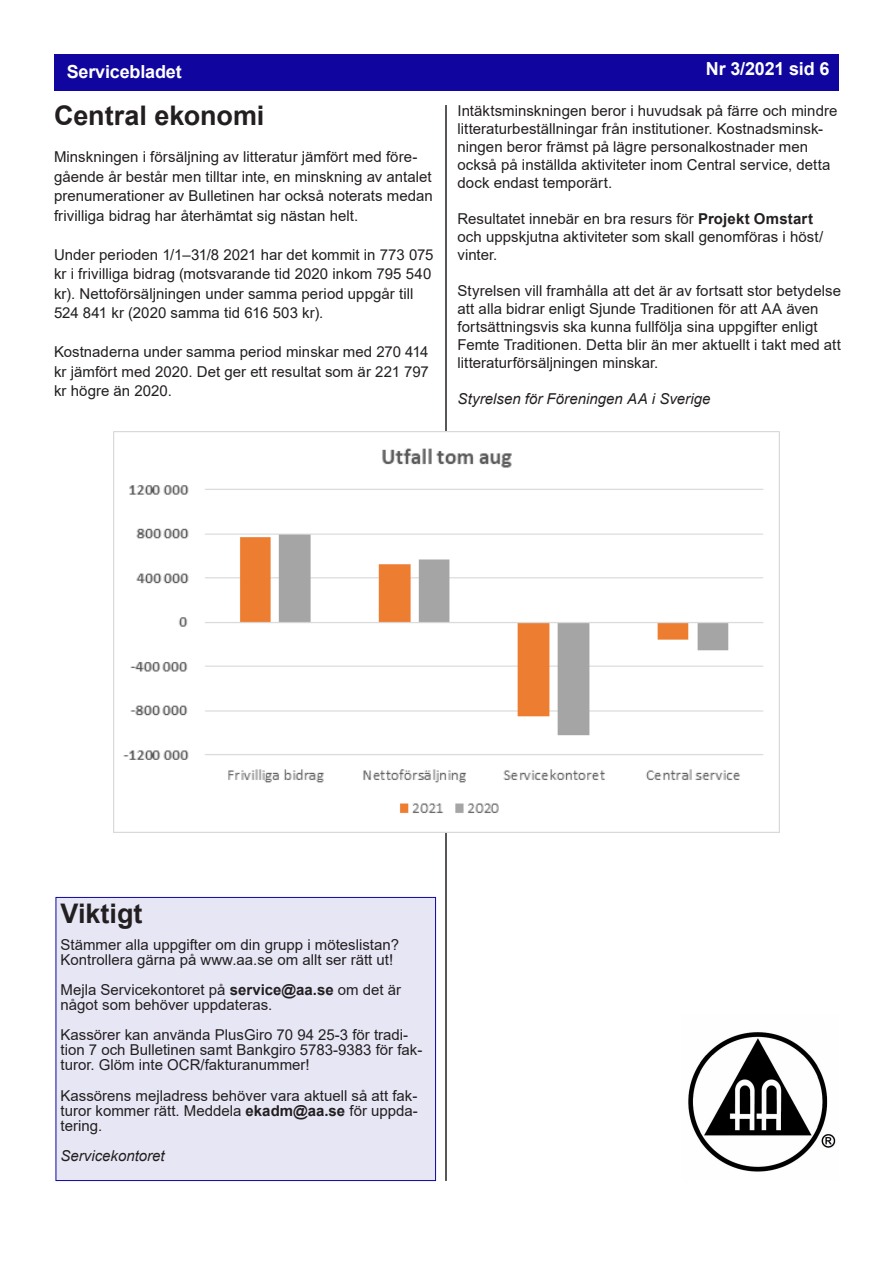
<style>
.page{position:relative;width:893px;height:1263px;background:#fff}
.page>*{position:absolute;margin:0;border:0;box-sizing:border-box;transform-origin:0 0}
.t1{font:700 27px "Arial";color:#231f20}
.t2{font:700 18px "Arial";letter-spacing:-.01em;color:#fff}
.t3{font:15px/18px "Arial";color:#231f20}
.t4{font:italic 15px "Arial";color:#231f20}
.s1{font-weight:700}
</style>
<div class="page">
<div style="left:54px;top:54px;width:785px;height:36px;background:#10069f"></div>
<hr style="left:445px;top:105px;width:2px;height:1076px;background:#231f20">
<div style="left:56px;top:897px;width:380px;height:283px;background:#e7e6f5"></div>
<div style="left:56px;top:897px;width:380px;height:284px;border:1px solid #10069f"></div>
<img style="left:113px;top:431px;width:667px;height:402px">
<img style="left:688px;top:1032px;width:148px;height:140px">
<p class="t2" style="left:67px;top:59px;width:116px">Servicebladet</p>
<p class="t2" style="left:706px;top:56px;width:125px">Nr 3/2021 sid 6</p>
<p class="t1" style="left:54px;top:96px;width:212px">Central ekonomi</p>
<p class="t3" style="left:54px;top:147px;width:380px;line-height:19.5px">Minskningen i försäljning av litteratur jämfört med före&shy;gående år består men tilltar inte, en minskning av antalet prenumerationer av Bulletinen har också noterats medan frivilliga bidrag har återhämtat sig nästan helt.</p>
<p class="t3" style="left:54px;top:245px;width:381px;line-height:19.5px">Under perioden 1/1–31/8 2021 har det kommit in 773 075 kr i frivilliga bidrag (motsvarande tid 2020 inkom 795 540 kr). Nettoförsäljningen under samma period uppgår till 524 841 kr (2020 samma tid 616 503 kr).</p>
<p class="t3" style="left:54px;top:342px;width:376px;line-height:19.5px;text-align:justify">Kostnaderna under samma period minskar med 270 414 kr jämfört med 2020. Det ger ett resultat som är 221 797 kr högre än 2020.</p>
<p class="t3" style="left:457px;top:102px;width:381px">Intäktsminskningen beror i huvudsak på färre och mindre litteraturbeställningar från institutioner. Kostnadsminsk&shy;ningen beror främst på lägre personalkostnader men också på inställda aktiviteter inom Central service, detta dock endast temporärt.</p>
<p class="t3" style="left:457px;top:210px;width:367px">Resultatet innebär en bra resurs för <span class="s1">Projekt Omstart </span>och uppskjutna aktiviteter som skall genomföras i höst/ vinter.</p>
<p class="t3" style="left:457px;top:282px;width:385px">Styrelsen vill framhålla att det är av fortsatt stor betydelse att alla bidrar enligt Sjunde Traditionen för att AA även fortsättningsvis ska kunna fullfölja sina uppgifter enligt Femte Traditionen. Detta blir än mer aktuellt i takt med att litteraturförsäljningen minskar.</p>
<p class="t4" style="left:457px;top:389px;width:255px">Styrelsen för Föreningen AA i Sverige</p>
<p class="t1" style="left:61px;top:895px;width:84px">Viktigt</p>
<p class="t3" style="left:61px;top:937px;width:340px;line-height:15px">Stämmer alla uppgifter om din grupp i möteslistan?<br>Kontrollera gärna på www.aa.se om allt ser rätt ut!</p>
<p class="t3" style="left:61px;top:982px;width:342px;line-height:15px">Mejla Servicekontoret på <span class="s1">service@aa.se</span> om det är något som behöver uppdateras.</p>
<p class="t3" style="left:61px;top:1027px;width:363px;line-height:15px">Kassörer kan använda PlusGiro 70 94 25-3 för tradi&shy;tion 7 och Bulletinen samt Bankgiro 5783-9383 för fak&shy;turor. Glöm inte OCR/fakturanummer!</p>
<p class="t3" style="left:61px;top:1087px;width:359px;line-height:15px;text-align:justify">Kassörens mejladress behöver vara aktuell så att fak&shy;turor kommer rätt. Meddela <span class="s1">ekadm@aa.se</span> för uppda&shy;tering.</p>
<p class="t4" style="left:61px;top:1145px;width:106px">Servicekontoret</p>
</div>
